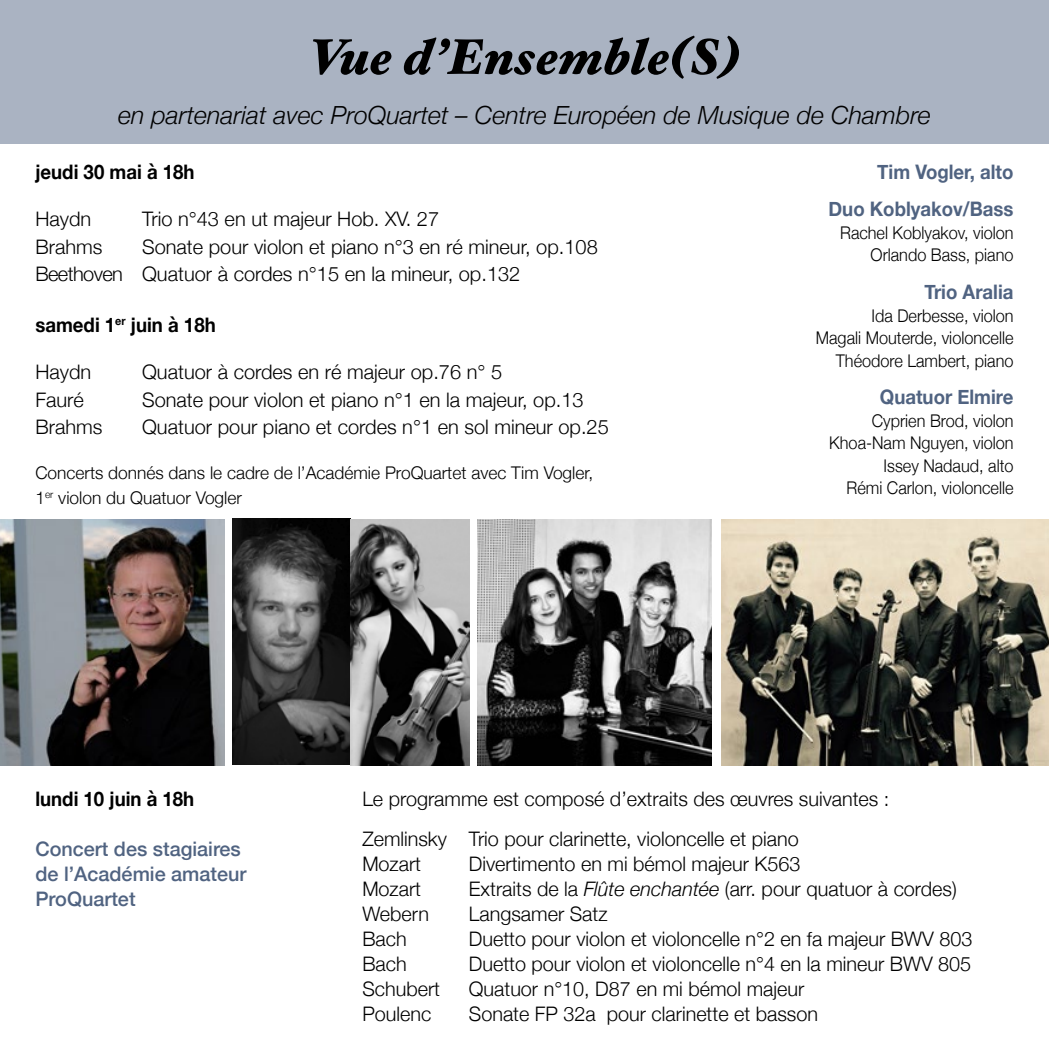
<style>
.page{position:relative;width:1049px;height:1049px;background:#fff}
.page>*{position:absolute;margin:0;border:0;box-sizing:border-box;transform-origin:0 0}
.t1{font:italic 900 50px "Hoefler Text";color:#000}
.t2{font:italic 300 25px "Helvetica Neue";color:#000}
.t3{font:300 20px/27.5px "Helvetica Neue";color:#000}
.t4{font:700 20px/37.5px "Helvetica Neue";color:#506381;text-align:right;scale:.93 1}
.t5{font:500 20px/25px "Helvetica Neue";color:#506381}
.t6{font:700 20px "Helvetica Neue";color:#000;scale:.93 1}
.t7{font:300 17.5px/22.5px "Helvetica Neue";color:#000;text-align:right;scale:.93 1}
.t8{font:300 17.5px/25px "Helvetica Neue";color:#000}
.s1{font-style:italic}
</style>
<div class="page">
<div style="left:0;top:0;width:1049px;height:144px;background:#aab3c2"></div>
<img style="left:721px;top:519px;width:328px;height:246px">
<img style="left:478px;top:519px;width:234px;height:246px">
<img style="left:0;top:519px;width:224px;height:246px">
<img style="left:233px;top:519px;width:236px;height:246px">
<h1 class="t1" style="left:308px;top:27px;width:434px">Vue d’Ensemble(S)</h1>
<p class="t2" style="left:118px;top:95px;width:814px">en partenariat avec ProQuartet – Centre Européen de Musique de Chambre</p>
<p class="t6" style="left:35px;top:156px;width:173px">jeudi 30 mai à 18h</p>
<p class="t3" style="left:35px;top:204px;width:57px">Haydn</p>
<p class="t3" style="left:142px;top:204px;width:299px">Trio n°43 en ut majeur Hob. XV. 27</p>
<p class="t3" style="left:35px;top:232px;width:69px">Brahms</p>
<p class="t4" style="left:828px;top:154px;width:200px">Tim Vogler, alto<br>Duo Koblyakov/Bass</p>
<p class="t7" style="left:840px;top:220px;width:188px">Rachel Koblyakov, violon<br>Orlando Bass, piano</p>
<p class="t4" style="left:924px;top:274px;width:97px">Trio Aralia</p>
<p class="t7" style="left:816px;top:303px;width:214px">Ida Derbesse, violon<br>Magali Mouterde, violoncelle<br>Théodore Lambert, piano</p>
<p class="t4" style="left:880px;top:379px;width:145px">Quatuor Elmire</p>
<p class="t7" style="left:829px;top:408px;width:200px">Cyprien Brod, violon<br>Khoa-Nam Nguyen, violon<br>Issey Nadaud, alto<br>Rémi Carlon, violoncelle</p>
<p class="t3" style="left:35px;top:232px;width:564px;text-indent:107px">Sonate pour violon et piano n°3 en ré mineur, op.108<br>Beethoven Quatuor à cordes n°15 en la mineur, op.132</p>
<p class="t6" style="left:35px;top:309px;width:195px">samedi 1<sup>er</sup> juin à 18h</p>
<p class="t3" style="left:35px;top:357px;width:57px">Haydn</p>
<p class="t3" style="left:142px;top:357px;width:362px">Quatuor à cordes en ré majeur op.76 n° 5</p>
<p class="t3" style="left:35px;top:384px;width:50px">Fauré</p>
<p class="t3" style="left:142px;top:384px;width:443px">Sonate pour violon et piano n°1 en la majeur, op.13</p>
<p class="t3" style="left:35px;top:412px;width:69px">Brahms</p>
<p class="t3" style="left:142px;top:412px;width:468px">Quatuor pour piano et cordes n°1 en sol mineur op.25</p>
<p class="t8" style="left:35px;top:459px;width:559px">Concerts donnés dans le cadre de l’Académie ProQuartet avec Tim Vogler,<br>1<sup>er</sup> violon du Quatuor Vogler</p>
<p class="t6" style="left:35px;top:783px;width:172px">lundi 10 juin à 18h</p>
<p class="t5" style="left:35px;top:835px;width:212px">Concert des stagiaires de l’Académie amateur<br>ProQuartet</p>
<p class="t3" style="left:362px;top:777px;width:528px;line-height:40px">Le programme est composé d’extraits des œuvres suivantes :<br>Zemlinsky Trio pour clarinette, violoncelle et piano</p>
<p class="t3" style="left:362px;top:848px;width:60px">Mozart</p>
<p class="t3" style="left:469px;top:848px;width:333px">Divertimento en mi bémol majeur K563</p>
<p class="t3" style="left:362px;top:873px;width:60px">Mozart</p>
<p class="t3" style="left:469px;top:873px;width:489px">Extraits de la <span class="s1">Flûte enchantée</span> (arr. pour quatuor à cordes)</p>
<p class="t3" style="left:362px;top:898px;width:68px">Webern</p>
<p class="t3" style="left:469px;top:898px;width:140px">Langsamer Satz</p>
<p class="t3" style="left:362px;top:923px;width:46px">Bach</p>
<p class="t3" style="left:469px;top:923px;width:505px">Duetto pour violon et violoncelle n°2 en fa majeur BWV 803</p>
<p class="t3" style="left:362px;top:948px;width:46px">Bach</p>
<p class="t3" style="left:469px;top:948px;width:504px">Duetto pour violon et violoncelle n°4 en la mineur BWV 805</p>
<p class="t3" style="left:362px;top:973px;width:79px">Schubert</p>
<p class="t3" style="left:469px;top:973px;width:337px">Quatuor n°10, D87 en mi bémol majeur</p>
<p class="t3" style="left:362px;top:998px;width:70px">Poulenc</p>
<p class="t3" style="left:469px;top:998px;width:351px">Sonate FP 32a pour clarinette et basson</p>
</div>
